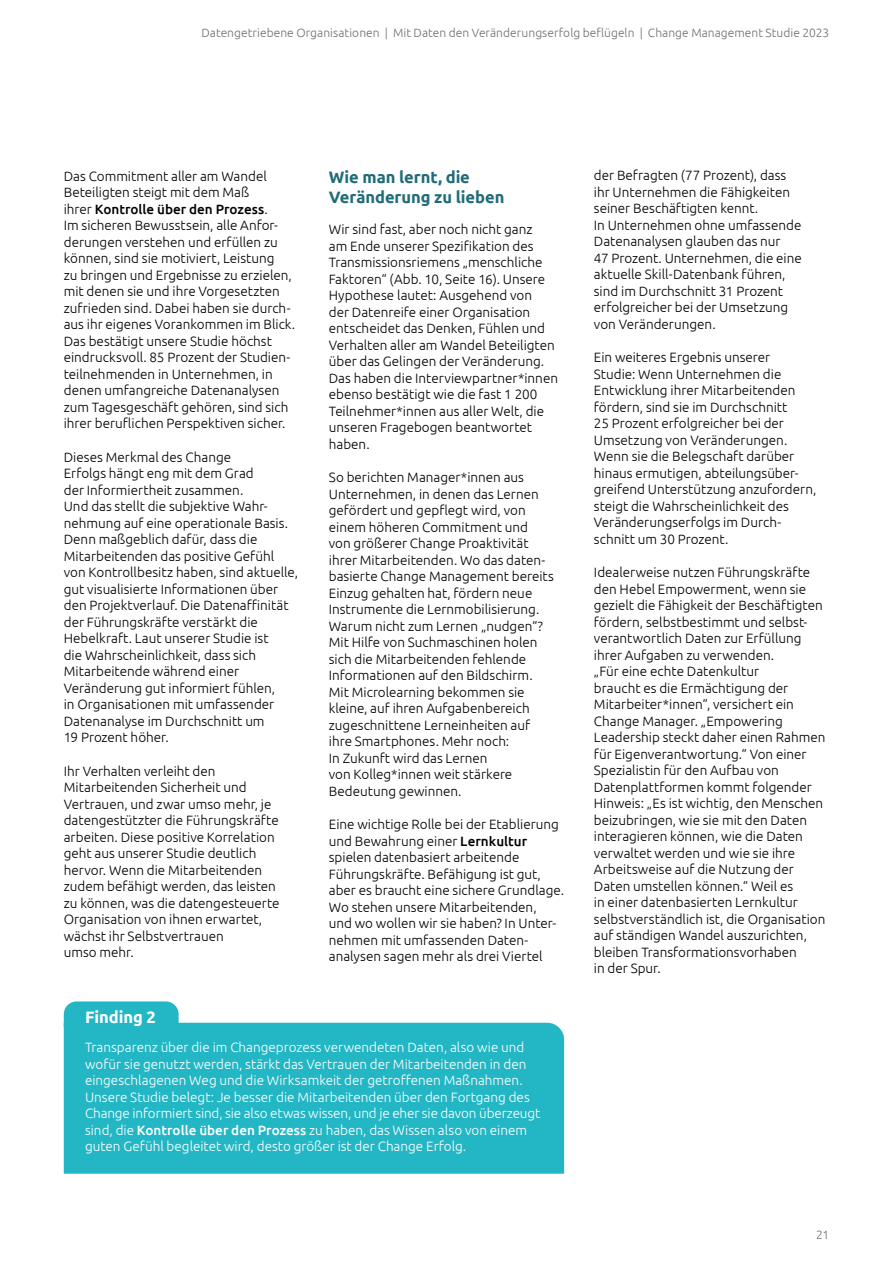
<style>
.page{position:relative;width:893px;height:1263px;background:#fff}
.page>*{position:absolute;margin:0;border:0;box-sizing:border-box;transform-origin:0 0}
.t1{font:700 16.5px/19.8px "Ubuntu";letter-spacing:-.005em;color:#216c78}
.t2{font:700 16.5px "Ubuntu";letter-spacing:-.005em;color:#fff}
.t3{font:300 13.5px/16.5px "Ubuntu";color:#000}
.t4{font:300 13.5px/16.5px "Ubuntu";color:#fff}
.t5{font:300 12px "Ubuntu";letter-spacing:.005em;color:#706f6f}
.s1{font-weight:500}
</style>
<div class="page">
<div style="left:64px;top:1023px;width:500px;height:151px;background:#23b7c5"></div>
<div style="left:64px;top:1001px;width:115px;height:26px;background:#23b7c5"></div>
<p class="t5" style="left:201px;top:25px;width:629px">Datengetriebene Organisationen | Mit Daten den Veränderungserfolg beflügeln | Change Management Studie 2023</p>
<p class="t3" style="left:64px;top:167px;width:233px">Das Commitment aller am Wandel Beteiligten steigt mit dem Maß<br>ihrer <span class="s1">Kontrolle über den Prozess</span>.<br>Im sicheren Bewusstsein, alle Anfor&shy;derungen verstehen und erfüllen zu können, sind sie motiviert, Leistung<br>zu bringen und Ergebnisse zu erzielen, mit denen sie und ihre Vorgesetzten zufrieden sind. Dabei haben sie durch&shy;aus ihr eigenes Vorankommen im Blick.<br>Das bestätigt unsere Studie höchst eindrucksvoll. 85 Prozent der Studien&shy;teilnehmenden in Unternehmen, in denen umfangreiche Datenanalysen zum Tagesgeschäft gehören, sind sich ihrer beruflichen Perspektiven sicher.</p>
<p class="t3" style="left:64px;top:448px;width:236px">Dieses Merkmal des Change<br>Erfolgs hängt eng mit dem Grad<br>der Informiertheit zusammen.<br>Und das stellt die subjektive Wahr&shy;nehmung auf eine operationale Basis.<br>Denn maßgeblich dafür, dass die Mitarbeitenden das positive Gefühl von Kontrollbesitz haben, sind aktuelle, gut visualisierte Informationen über den Projektverlauf. Die Datenaffinität der Führungskräfte verstärkt die Hebelkraft. Laut unserer Studie ist<br>die Wahrscheinlichkeit, dass sich Mitarbeitende während einer Veränderung gut informiert fühlen,<br>in Organisationen mit umfassender Datenanalyse im Durchschnitt um<br>19 Prozent höher.</p>
<p class="t3" style="left:64px;top:762px;width:217px">Ihr Verhalten verleiht den<br>Mitarbeitenden Sicherheit und<br>Vertrauen, und zwar umso mehr, je datengestützter die Führungskräfte arbeiten. Diese positive Korrelation geht aus unserer Studie deutlich hervor. Wenn die Mitarbeitenden zudem befähigt werden, das leisten zu können, was die datengesteuerte<br>Organisation von ihnen erwartet, wächst ihr Selbstvertrauen<br>umso mehr.</p>
<p class="t2" style="left:85px;top:1007px;width:72px">Finding 2</p>
<p class="t1" style="left:329px;top:167px;width:177px">Wie man lernt, die<br>Veränderung zu lieben</p>
<p class="t3" style="left:329px;top:221px;width:231px">Wir sind fast, aber noch nicht ganz<br>am Ende unserer Spezifikation des Transmissionsriemens „menschliche Faktoren“ (Abb. 10, Seite 16). Unsere Hypothese lautet: Ausgehend von<br>der Datenreife einer Organisation entscheidet das Denken, Fühlen und Verhalten aller am Wandel Beteiligten über das Gelingen der Veränderung.<br>Das haben die Interviewpartner*innen ebenso bestätigt wie die fast 1 200<br>Teilnehmer*innen aus aller Welt, die unseren Fragebogen beantwortet haben.</p>
<p class="t3" style="left:329px;top:469px;width:227px">So berichten Manager*innen aus<br>Unternehmen, in denen das Lernen gefördert und gepflegt wird, von einem höheren Commitment und<br>von größerer Change Proaktivität ihrer Mitarbeitenden. Wo das daten&shy;basierte Change Management bereits<br>Einzug gehalten hat, fördern neue<br>Instrumente die Lernmobilisierung.<br>Warum nicht zum Lernen „nudgen“?<br>Mit Hilfe von Suchmaschinen holen sich die Mitarbeitenden fehlende<br>Informationen auf den Bildschirm.<br>Mit Microlearning bekommen sie kleine, auf ihren Aufgabenbereich zugeschnittene Lerneinheiten auf ihre Smartphones. Mehr noch:<br>In Zukunft wird das Lernen<br>von Kolleg*innen weit stärkere<br>Bedeutung gewinnen.</p>
<p class="t3" style="left:329px;top:816px;width:237px">Eine wichtige Rolle bei der Etablierung und Bewahrung einer <span class="s1">Lernkultur </span>spielen datenbasiert arbeitende Führungskräfte. Befähigung ist gut, aber es braucht eine sichere Grundlage.<br>Wo stehen unsere Mitarbeitenden,<br>und wo wollen wir sie haben? In Unter&shy;nehmen mit umfassenden Daten&shy;analysen sagen mehr als drei Viertel</p>
<p class="t4" style="left:85px;top:1039px;width:457px">Transparenz über die im Changeprozess verwendeten Daten, also wie und wofür sie genutzt werden, stärkt das Vertrauen der Mitarbeitenden in den eingeschlagenen Weg und die Wirksamkeit der getroffenen Maßnahmen.<br>Unsere Studie belegt: Je besser die Mitarbeitenden über den Fortgang des Change informiert sind, sie also etwas wissen, und je eher sie davon überzeugt sind, die <span class="s1">Kontrolle über den Prozess</span> zu haben, das Wissen also von einem guten Gefühl begleitet wird, desto größer ist der Change Erfolg.</p>
<p class="t3" style="left:594px;top:167px;width:209px">der Befragten (77 Prozent), dass ihr Unternehmen die Fähigkeiten seiner Beschäftigten kennt.<br>In Unternehmen ohne umfassende<br>Datenanalysen glauben das nur<br>47 Prozent. Unternehmen, die eine aktuelle Skill-Datenbank führen, sind im Durchschnitt 31 Prozent erfolgreicher bei der Umsetzung von Veränderungen.</p>
<p class="t3" style="left:594px;top:349px;width:224px">Ein weiteres Ergebnis unserer<br>Studie: Wenn Unternehmen die<br>Entwicklung ihrer Mitarbeitenden fördern, sind sie im Durchschnitt<br>25 Prozent erfolgreicher bei der<br>Umsetzung von Veränderungen.<br>Wenn sie die Belegschaft darüber hinaus ermutigen, abteilungsüber&shy;greifend Unterstützung anzufordern, steigt die Wahrscheinlichkeit des<br>Veränderungserfolgs im Durch&shy;schnitt um 30 Prozent.</p>
<p class="t3" style="left:594px;top:564px;width:233px">Idealerweise nutzen Führungskräfte den Hebel Empowerment, wenn sie gezielt die Fähigkeit der Beschäftigten fördern, selbstbestimmt und selbst&shy;verantwortlich Daten zur Erfüllung ihrer Aufgaben zu verwenden.<br>„Für eine echte Datenkultur<br>braucht es die Ermächtigung der Mitarbeiter*innen“, versichert ein Change Manager. „Empowering Leadership steckt daher einen Rahmen für Eigenverantwortung.“ Von einer Spezialistin für den Aufbau von Datenplattformen kommt folgender Hinweis: „Es ist wichtig, den Menschen beizubringen, wie sie mit den Daten interagieren können, wie die Daten verwaltet werden und wie sie ihre Arbeitsweise auf die Nutzung der Daten umstellen können.“ Weil es<br>in einer datenbasierten Lernkultur selbstverständlich ist, die Organisation auf ständigen Wandel auszurichten, bleiben Transformationsvorhaben<br>in der Spur.</p>
<p class="t5" style="left:816px;top:1227px;width:15px">21</p>
</div>
